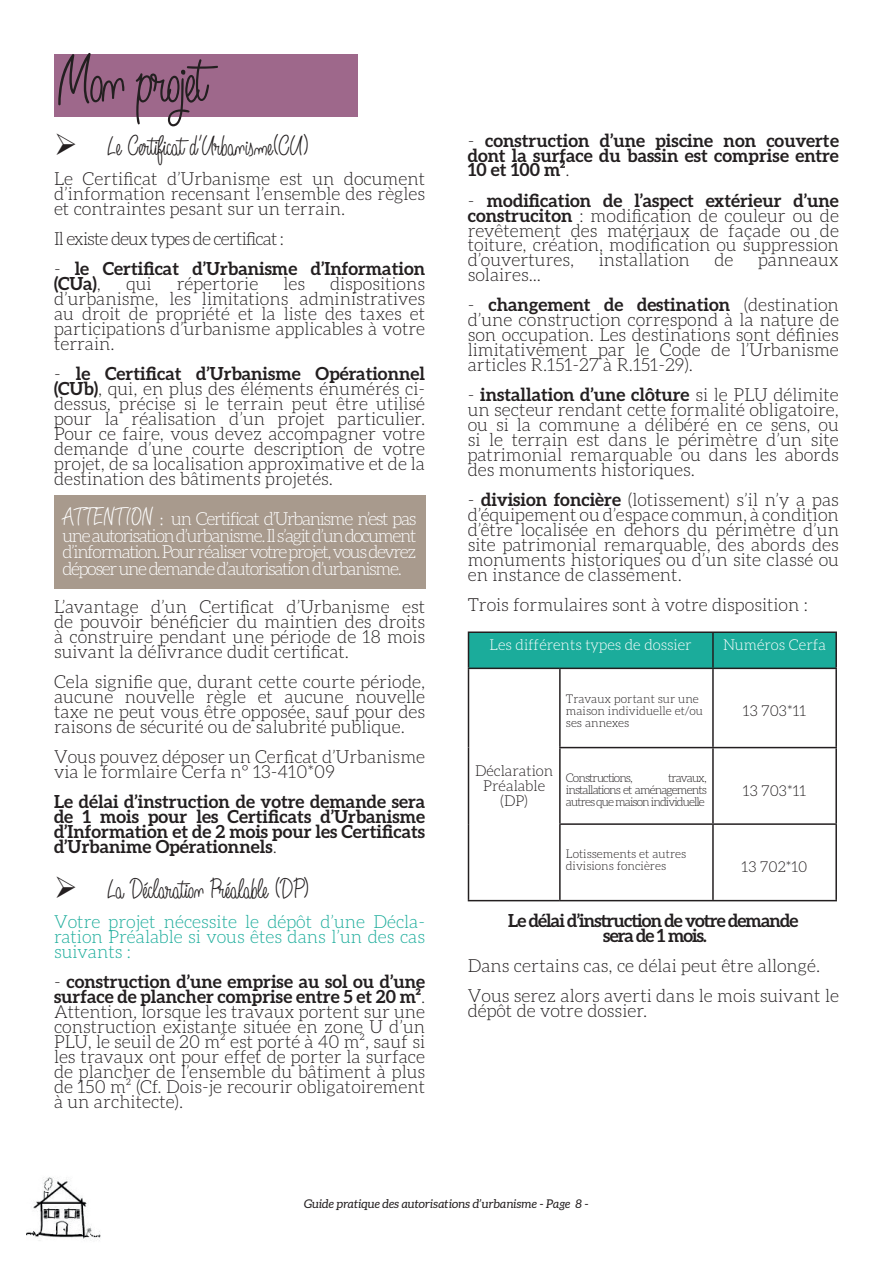
<style>
.page{position:relative;width:893px;height:1263px;background:#fff}
.page>*{position:absolute;margin:0;border:0;box-sizing:border-box;transform-origin:0 0}
.t1{font:72px "Angelique Rose FFP";letter-spacing:-.035em;color:#231f20}
.t2{font:30px "Angelique Rose FFP";color:#231f20}
.t3{font:300 18px/15px "Aleo";color:#231f20;text-align:justify}
.t4{font:700 18px/15px "Aleo";color:#231f20;text-align:justify}
.t5{font:300 18px/16.5px "Aleo";letter-spacing:-.075em;color:#fff;text-align:justify}
.t6{font:300 18px/15px "Aleo";color:#1bac9b;text-align:justify}
.t7{font:700 18px/15px "Aleo";letter-spacing:-.05em;color:#231f20;text-align:center}
.t8{font:300 18px "Aleo";letter-spacing:-.05em;color:#231f20}
.t9{font:300 15px/15px "Aleo";color:#231f20;text-align:center}
.t10{font:300 15px "Aleo";color:#fff}
.t11{font:300 12px/12px "Aleo";color:#231f20}
.t12{font:italic 12px "Aleo";color:#231f20}
.t13{font:300 12px "Aleo";letter-spacing:-.075em;color:#231f20}
.s1{font-weight:300}
.s2{font-weight:700}
.s3{font-family:"Angelique Rose FFP";font-weight:400;font-size:27px}
</style>
<div class="page">
<div style="left:54px;top:54px;width:303px;height:62px;background:#9e688b"></div>
<img style="left:26px;top:1177px;width:75px;height:64px">
<div style="left:54px;top:495px;width:371px;height:94px;background:#a89a8d"></div>
<div style="left:469px;top:633px;width:366px;height:35px;background:#1bac9b"></div>
<hr style="left:468px;top:631px;width:92px;height:2px;background:#231f20">
<hr style="left:468px;top:633px;width:1px;height:35px;background:#231f20">
<hr style="left:560px;top:631px;width:153px;height:2px;background:#231f20">
<hr style="left:713px;top:631px;width:124px;height:2px;background:#231f20">
<hr style="left:712px;top:633px;width:2px;height:35px;background:#231f20">
<hr style="left:835px;top:633px;width:2px;height:35px;background:#231f20">
<hr style="left:468px;top:668px;width:92px;height:1px;background:#231f20">
<hr style="left:468px;top:669px;width:1px;height:78px;background:#231f20">
<hr style="left:560px;top:668px;width:153px;height:1px;background:#231f20">
<hr style="left:559px;top:669px;width:2px;height:78px;background:#231f20">
<hr style="left:713px;top:668px;width:124px;height:1px;background:#231f20">
<hr style="left:712px;top:669px;width:2px;height:78px;background:#231f20">
<hr style="left:835px;top:669px;width:2px;height:78px;background:#231f20">
<hr style="left:468px;top:747px;width:1px;height:77px;background:#231f20">
<hr style="left:559px;top:747px;width:154px;height:1px;background:#231f20">
<hr style="left:559px;top:748px;width:2px;height:75px;background:#231f20">
<hr style="left:713px;top:747px;width:124px;height:1px;background:#231f20">
<hr style="left:712px;top:748px;width:2px;height:75px;background:#231f20">
<hr style="left:835px;top:748px;width:2px;height:75px;background:#231f20">
<hr style="left:468px;top:824px;width:1px;height:76px;background:#231f20">
<hr style="left:559px;top:823px;width:154px;height:2px;background:#231f20">
<hr style="left:559px;top:825px;width:2px;height:75px;background:#231f20">
<hr style="left:713px;top:823px;width:124px;height:2px;background:#231f20">
<hr style="left:712px;top:825px;width:2px;height:75px;background:#231f20">
<hr style="left:835px;top:825px;width:2px;height:75px;background:#231f20">
<hr style="left:468px;top:900px;width:92px;height:1px;background:#231f20">
<hr style="left:560px;top:900px;width:153px;height:1px;background:#231f20">
<hr style="left:713px;top:900px;width:124px;height:1px;background:#231f20">
<h1 class="t1" style="left:58px;top:41px;width:150px">Mon projet</h1>
<h2 class="t2" style="left:54px;top:130px;width:256px">➢ Le Certificat d’Urbanisme(CU)</h2>
<p class="t3" style="left:54px;top:171px;width:373px">Le Certificat d’Urbanisme est un document d’information recensant l’ensemble des règles et contraintes pesant sur un terrain.</p>
<p class="t8" style="left:54px;top:229px;width:232px">Il existe deux types de certificat :</p>
<p class="t4" style="left:54px;top:261px;width:373px"><span class="s1">-</span> le Certificat d’Urbanisme d’Information (CUa)<span class="s1">,</span></p>
<p class="t3" style="left:54px;top:276px;width:373px;text-indent:276px">dispositions d’urbanisme, les limitations administratives au droit de propriété et la liste des taxes et participations d’urbanisme applicables à votre terrain.</p>
<p class="t3" style="left:54px;top:366px;width:373px">- <span class="s2">le Certificat d’Urbanisme Opérationnel (CUb)</span>, qui, en plus des éléments énumérés ci&shy;dessus, précise si le terrain peut être utilisé pour la réalisation d’un projet particulier.<br>Pour ce faire, vous devez accompagner votre demande d’une courte description de votre projet, de sa localisation approximative et de la destination des bâtiments projetés.</p>
<p class="t5" style="left:63px;top:511px;width:356px"><span class="s3">ATTENTION :</span> un Certificat d’Urbanisme n’est pas une autorisation d’urbanisme. Il s’agit d’un document d’information. Pour réaliser votre projet, vous devrez déposer une demande d’autorisation d’urbanisme.</p>
<p class="t3" style="left:54px;top:599px;width:373px">L’avantage d’un Certificat d’Urbanisme est de pouvoir bénéficier du maintien des droits à construire pendant une période de 18 mois suivant la délivrance dudit certificat.</p>
<p class="t3" style="left:54px;top:674px;width:373px">Cela signifie que, durant cette courte période, aucune nouvelle règle et aucune nouvelle taxe ne peut vous être opposée, sauf pour des raisons de sécurité ou de salubrité publique.</p>
<p class="t3" style="left:54px;top:749px;width:373px">Vous pouvez déposer un Cerficat d’Urbanisme via le formlaire Cerfa n° 13-410*09</p>
<p class="t4" style="left:54px;top:794px;width:373px">Le délai d’instruction de votre demande sera de 1 mois pour les Certificats d’Urbanisme d’Information et de 2 mois pour les Certificats d’Urbanime Opérationnels<span class="s1">.</span></p>
<h2 class="t2" style="left:54px;top:873px;width:257px">➢ La Déclaration Préalable (DP)</h2>
<p class="t6" style="left:54px;top:914px;width:373px">Votre projet nécessite le dépôt d’une Décla&shy;ration Préalable si vous êtes dans l’un des cas suivants :</p>
<p class="t3" style="left:54px;top:974px;width:373px">- <span class="s2">construction d’une emprise au sol ou d’une surface de plancher comprise entre 5 et 20 m²</span>.<br>Attention, lorsque les travaux portent sur une construction existante située en zone U d’un PLU, le seuil de 20 m² est porté à 40 m², sauf si les travaux ont pour effet de porter la surface de plancher de l’ensemble du bâtiment à plus de 150 m² (Cf. Dois-je recourir obligatoirement à un architecte).</p>
<p class="t3" style="left:126px;top:276px;width:27px">qui</p>
<p class="t3" style="left:177px;top:276px;width:83px">répertorie</p>
<p class="t3" style="left:283px;top:276px;width:23px">les</p>
<p class="t4" style="left:468px;top:132px;width:373px"><span class="s1">-</span> construction d’une piscine non couverte dont la surface du bassin est comprise entre 10 et 100 m²<span class="s1">.</span></p>
<p class="t3" style="left:468px;top:193px;width:373px">- <span class="s2">modification de l’aspect extérieur d’une construciton</span> : modification de couleur ou de revêtement des matériaux de façade ou de toiture, création, modification ou suppression d’ouvertures,</p>
<p class="t3" style="left:599px;top:253px;width:93px">installation</p>
<p class="t3" style="left:714px;top:253px;width:21px">de</p>
<p class="t3" style="left:758px;top:253px;width:82px">panneaux</p>
<p class="t3" style="left:468px;top:268px;width:75px">solaires...</p>
<p class="t3" style="left:468px;top:298px;width:373px">- <span class="s2">changement de destination</span> (destination d’une construction correspond à la nature de son occupation. Les destinations sont définies limitativement par le Code de l’Urbanisme articles R.151-27 à R.151-29).</p>
<p class="t3" style="left:468px;top:388px;width:373px">- <span class="s2">installation d’une clôture</span> si le PLU délimite un secteur rendant cette formalité obligatoire, ou si la commune a délibéré en ce sens, ou si le terrain est dans le périmètre d’un site patrimonial remarquable ou dans les abords des monuments historiques.</p>
<p class="t3" style="left:468px;top:493px;width:373px">- <span class="s2">division foncière</span> (lotissement) s’il n’y a pas d’équipement ou d’espace commun, à condition d’être localisée en dehors du périmètre d’un site patrimonial remarquable, des abords des monuments historiques ou d’un site classé ou en instance de classement.</p>
<p class="t3" style="left:468px;top:598px;width:342px">Trois formulaires sont à votre disposition :</p>
<p class="t10" style="left:490px;top:637px;width:204px">Les différents types de dossier</p>
<p class="t10" style="left:723px;top:637px;width:105px">Numéros Cerfa</p>
<p class="t11" style="left:566px;top:692px;width:138px">Travaux portant sur une maison individuelle et/ou ses annexes</p>
<p class="t9" style="left:743px;top:704px;width:65px">13 703*11</p>
<p class="t9" style="left:475px;top:764px;width:80px">Déclaration<br>Préalable (DP)</p>
<p class="t13" style="left:566px;top:771px;width:69px">Constructions,</p>
<p class="t11" style="left:566px;top:771px;width:142px;text-align:justify;text-indent:102px">travaux, installations et aménagements autres que maison individuelle</p>
<p class="t9" style="left:743px;top:783px;width:65px">13 703*11</p>
<p class="t11" style="left:566px;top:848px;width:122px">Lotissements et autres divisions foncières</p>
<p class="t9" style="left:742px;top:859px;width:67px">13 702*10</p>
<p class="t7" style="left:508px;top:913px;width:292px">Le délai d’instruction de votre demande sera de 1 mois.</p>
<p class="t3" style="left:468px;top:951px;width:373px;line-height:30px">Dans certains cas, ce délai peut être allongé.<br>Vous serez alors averti dans le mois suivant le</p>
<p class="t3" style="left:468px;top:1003px;width:181px">dépôt de votre dossier.</p>
<p class="t12" style="left:304px;top:1197px;width:286px">Guide pratique des autorisations d’urbanisme - Page 8 -</p>
</div>
